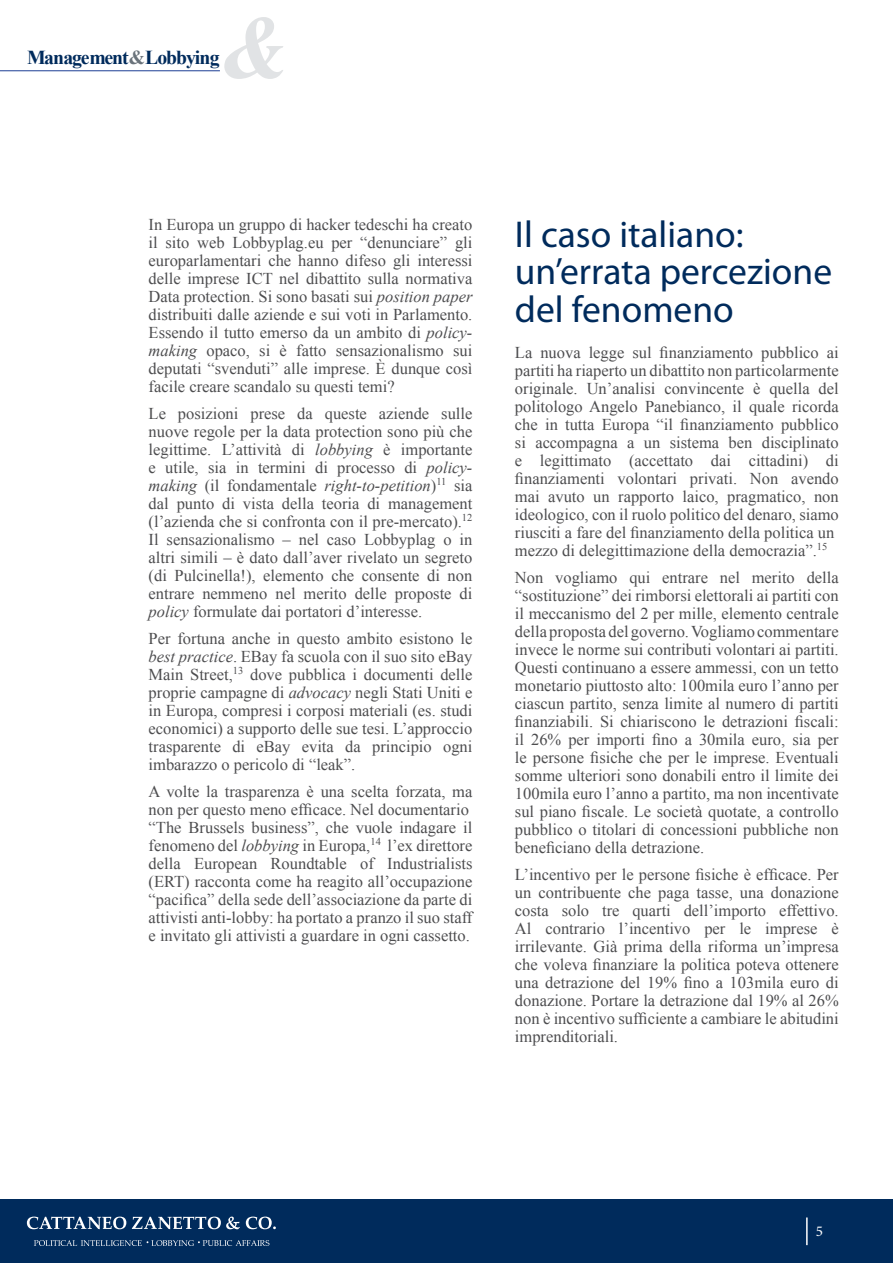
<style>
.page{position:relative;width:893px;height:1263px;background:#fff}
.page>*{position:absolute;margin:0;border:0;box-sizing:border-box;transform-origin:0 0}
.t1{font:37.5px/37.5px "Myriad Pro";color:#002b5c}
.t2{font:700 19.8px "Times New Roman";letter-spacing:-.05em;color:#002b5c}
.t3{font:16.5px/18px "Times New Roman";color:#4d4d4f;text-align:justify}
.t4{font:15px "Minion Pro";color:#fff}
.s1{color:#6a737b}
.s2{font-style:italic}
</style>
<div class="page">
<svg style="left:224px;top:17px;width:59px;height:62px"></svg>
<hr style="left:0;top:71px;width:220px;height:1px;background:#1c3e94">
<div style="left:0;top:1199px;width:893px;height:64px;background:#002b5c"></div>
<hr style="left:806px;top:1217px;width:2px;height:28px;background:#fff">
<svg style="left:27px;top:1216px;width:99px;height:13px"></svg>
<svg style="left:132px;top:1216px;width:108px;height:13px"></svg>
<svg style="left:246px;top:1216px;width:30px;height:13px"></svg>
<svg style="left:34px;top:1240px;width:235px;height:6px"></svg>
<p class="t2" style="left:27px;top:43px;width:194px">Management<span class="s1">&amp;</span>Lobbying</p>
<p class="t3" style="left:149px;top:215px;width:325px">In Europa un gruppo di hacker tedeschi ha creato il sito web Lobbyplag.eu per “denunciare” gli europarlamentari che hanno difeso gli interessi delle imprese ICT nel dibattito sulla normativa Data protection. Si sono basati sui <span class="s2">position paper </span>distribuiti dalle aziende e sui voti in Parlamento.<br>Essendo il tutto emerso da un ambito di <span class="s2">policy&shy;making</span> opaco, si è fatto sensazionalismo sui deputati “svenduti” alle imprese. È dunque così facile creare scandalo su questi temi?</p>
<p class="t3" style="left:149px;top:404px;width:325px">Le posizioni prese da queste aziende sulle nuove regole per la data protection sono più che legittime. L’attività di <span class="s2">lobbying</span> è importante e utile, sia in termini di processo di <span class="s2">policy&shy;making</span> (il fondamentale <span class="s2">right-to-petition</span>)<sup>11</sup> sia dal punto di vista della teoria di management (l’azienda che si confronta con il pre-mercato).<sup>12<br></sup>Il sensazionalismo – nel caso Lobbyplag o in altri simili – è dato dall’aver rivelato un segreto (di Pulcinella!), elemento che consente di non entrare nemmeno nel merito delle proposte di <span class="s2">policy</span> formulate dai portatori d’interesse.</p>
<p class="t3" style="left:149px;top:629px;width:325px">Per fortuna anche in questo ambito esistono le <span class="s2">best practice</span>. EBay fa scuola con il suo sito eBay Main Street,<sup>13</sup> dove pubblica i documenti delle proprie campagne di <span class="s2">advocacy</span> negli Stati Uniti e in Europa, compresi i corposi materiali (es. studi economici) a supporto delle sue tesi. L’approccio trasparente di eBay evita da principio ogni imbarazzo o pericolo di “leak”.</p>
<p class="t3" style="left:149px;top:782px;width:325px;text-align:left">A volte la trasparenza è una scelta forzata, ma non per questo meno efficace. Nel documentario “The Brussels business”, che vuole indagare il fenomeno del <span class="s2">lobbying</span> in Europa,<sup>14</sup> l’ex direttore della European Roundtable of Industrialists (ERT) racconta come ha reagito all’occupazione “pacifica” della sede dell’associazione da parte di attivisti anti-lobby: ha portato a pranzo il suo staff e invitato gli attivisti a guardare in ogni cassetto.</p>
<h1 class="t1" style="left:515px;top:216px;width:319px">Il caso italiano: un’errata percezione del fenomeno</h1>
<p class="t3" style="left:515px;top:343px;width:325px;text-align:left">La nuova legge sul finanziamento pubblico ai partiti ha riaperto un dibattito non particolarmente originale. Un’analisi convincente è quella del politologo Angelo Panebianco, il quale ricorda che in tutta Europa “il finanziamento pubblico si accompagna a un sistema ben disciplinato e legittimato (accettato dai cittadini) di finanziamenti volontari privati. Non avendo mai avuto un rapporto laico, pragmatico, non ideologico, con il ruolo politico del denaro, siamo riusciti a fare del finanziamento della politica un mezzo di delegittimazione della democrazia”.<sup>15</sup></p>
<p class="t3" style="left:515px;top:568px;width:325px">Non vogliamo qui entrare nel merito della “sostituzione” dei rimborsi elettorali ai partiti con il meccanismo del 2 per mille, elemento centrale della proposta del governo. Vogliamo commentare invece le norme sui contributi volontari ai partiti.<br>Questi continuano a essere ammessi, con un tetto monetario piuttosto alto: 100mila euro l’anno per ciascun partito, senza limite al numero di partiti finanziabili. Si chiariscono le detrazioni fiscali: il 26% per importi fino a 30mila euro, sia per le persone fisiche che per le imprese. Eventuali somme ulteriori sono donabili entro il limite dei 100mila euro l’anno a partito, ma non incentivate sul piano fiscale. Le società quotate, a controllo pubblico o titolari di concessioni pubbliche non beneficiano della detrazione.</p>
<p class="t3" style="left:515px;top:865px;width:325px">L’incentivo per le persone fisiche è efficace. Per un contribuente che paga tasse, una donazione costa solo tre quarti dell’importo effettivo.<br>Al contrario l’incentivo per le imprese è irrilevante. Già prima della riforma un’impresa che voleva finanziare la politica poteva ottenere una detrazione del 19% fino a 103mila euro di donazione. Portare la detrazione dal 19% al 26% non è incentivo sufficiente a cambiare le abitudini imprenditoriali.</p>
<p class="t4" style="left:816px;top:1222px;width:9px">5</p>
</div>
